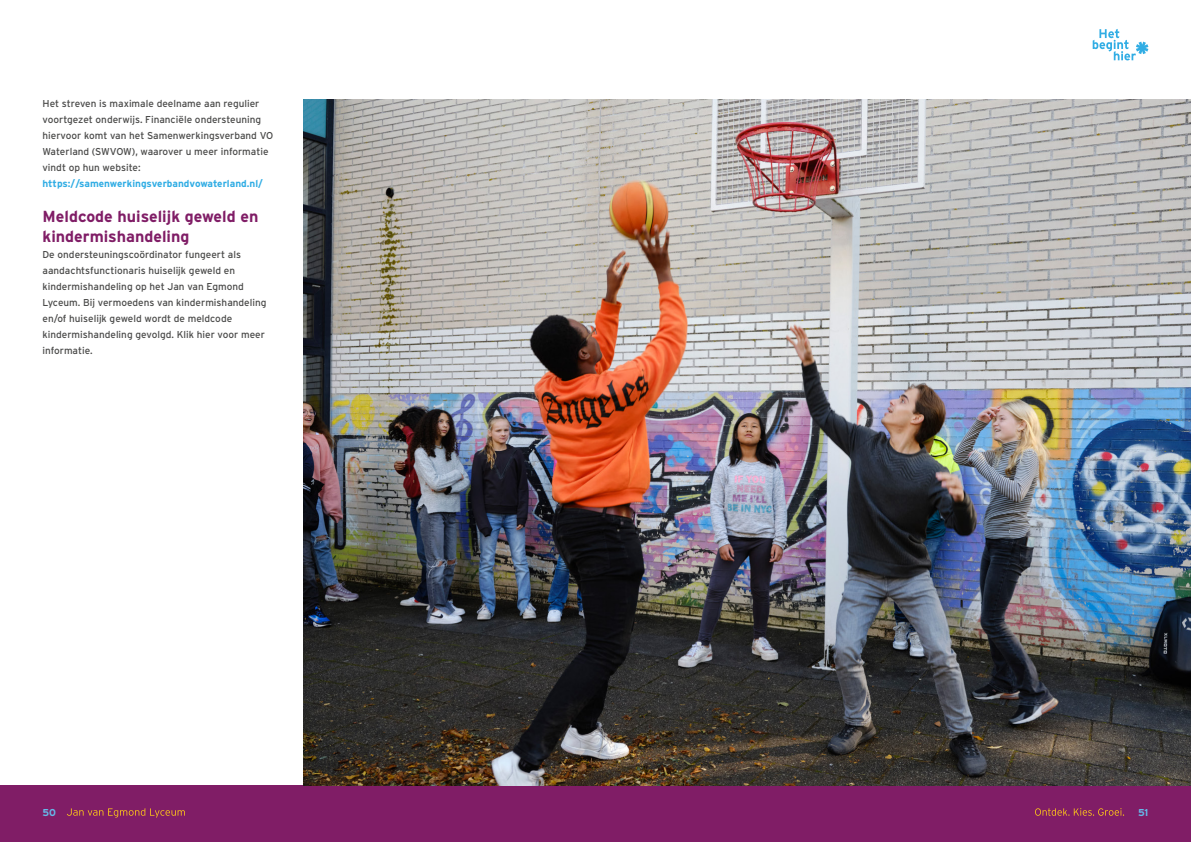
<style>
.page{position:relative;width:1191px;height:842px;background:#fff}
.page>*{position:absolute;margin:0;border:0;box-sizing:border-box;transform-origin:0 0}
.t1{font:700 16px/19.2px "Interstate";color:#801d66}
.t2{font:10px/16px "Interstate";color:#4a4a49}
.t3{font:700 10px "Interstate";color:#31ade4}
.t4{font:700 10px "Interstate";color:#65b9e9}
</style>
<div class="page">
<div style="left:0;top:785px;width:595px;height:57px;background:#801d66"></div>
<div style="left:595px;top:785px;width:596px;height:57px;background:#801d66"></div>
<svg style="left:1035px;top:808px;width:89px;height:8px"></svg>
<svg style="left:67px;top:808px;width:118px;height:10px"></svg>
<svg style="left:1092px;top:29px;width:56px;height:31px"></svg>
<img style="left:304px;top:99px;width:887px;height:686px">
<p class="t2" style="left:43px;top:96px;width:232px">Het streven is maximale deelname aan regulier voortgezet onderwijs. Financiële ondersteuning hiervoor komt van het Samenwerkingsverband VO Waterland (SWVOW), waarover u meer informatie vindt op hun website:</p>
<p class="t3" style="left:43px;top:178px;width:222px">https://samenwerkingsverbandvowaterland.nl/</p>
<h1 class="t1" style="left:43px;top:207px;width:217px">Meldcode huiselijk geweld en kindermishandeling</h1>
<p class="t2" style="left:43px;top:246px;width:225px">De ondersteuningscoördinator fungeert als aandachtsfunctionaris huiselijk geweld en kindermishandeling op het Jan van Egmond Lyceum. Bij vermoedens van kindermishandeling en/of huiselijk geweld wordt de meldcode kindermishandeling gevolgd. Klik hier voor meer informatie.</p>
<p class="t4" style="left:43px;top:807px;width:15px">50</p>
<p class="t4" style="left:1138px;top:807px;width:12px">51</p>
</div>
